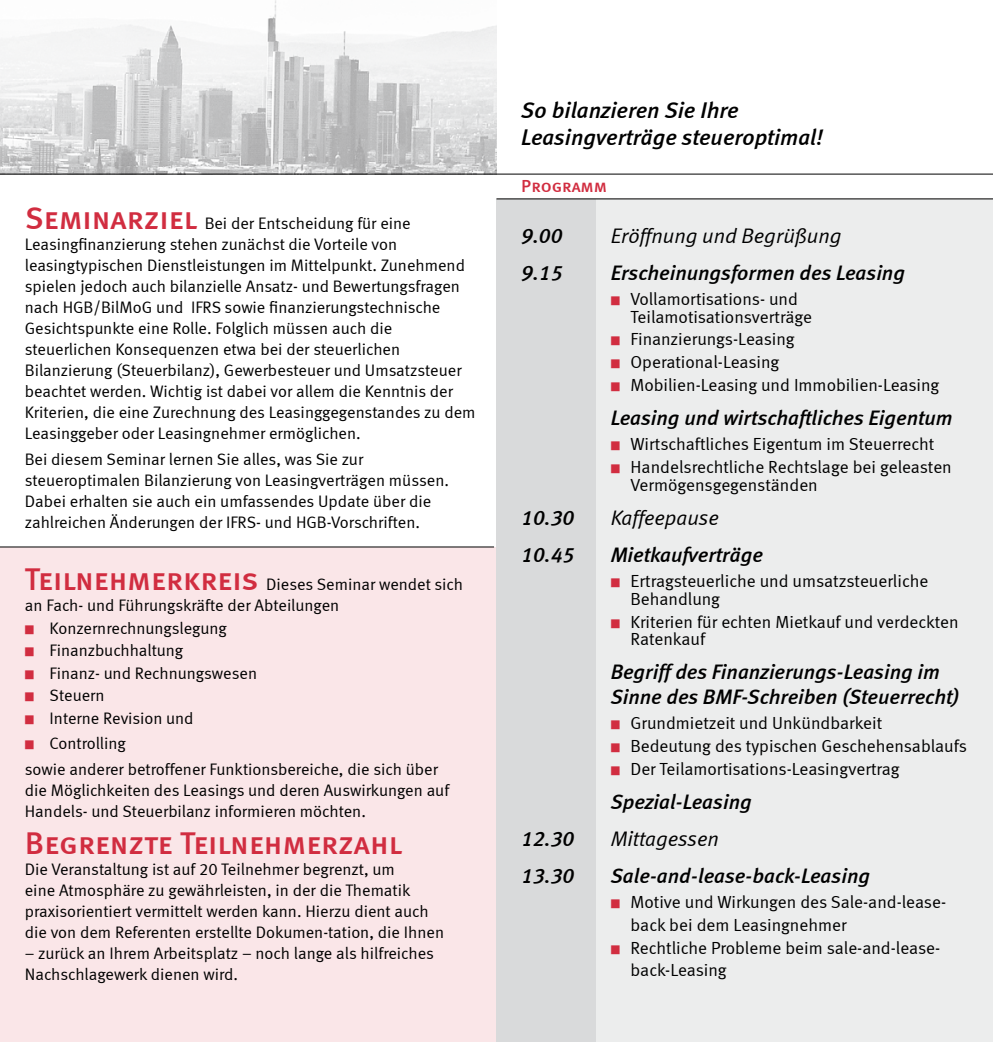
<style>
.page{position:relative;width:993px;height:1042px;background:#fff}
.page>*{position:absolute;margin:0;border:0;box-sizing:border-box;transform-origin:0 0}
.t1{font:31.5px "Meta Medium LF Caps";color:#d12d40}
.t2{font:italic 22.75px/26.2px "Meta Medium LF";color:#000}
.t3{font:italic 21px/24.5px "Meta Medium LF";color:#000}
.t4{font:italic 21px "Meta Normal LF";color:#000}
.t5{font:17.5px/17.5px "Meta Normal";color:#000}
.t6{font:17.5px "Meta Medium LF Caps";color:#d12d40}
.t7{font:16.62px/21px "Meta Normal LF";color:#000}
.s1{font-family:"Meta Medium LF Caps";font-size:31.5px;color:#d12d40}
.s2{color:#d12d40}
</style>
<div class="page">
<div style="left:0;top:547px;width:496px;height:495px;background:#fae6e8"></div>
<img style="left:0;top:0;width:496px;height:174px">
<div style="left:496px;top:198px;width:496px;height:844px;background:#eceded"></div>
<hr style="left:992px;top:198px;width:1px;height:844px;background:#eceded">
<div style="left:496px;top:199px;width:99px;height:843px;background:#d9dadb"></div>
<hr style="left:992px;top:199px;width:1px;height:843px;background:#d9dadb">
<hr style="left:496px;top:198px;width:496px;height:1px;background:#000">
<hr style="left:0;top:174px;width:992px;height:1px;background:#000">
<hr style="left:0;top:546px;width:494px;height:1px;background:#000">
<p class="t7" style="left:25px;top:212px;width:452px"><span class="s1">Seminarziel</span> Bei der Entscheidung für eine Leasingfinanzierung stehen zunächst die Vorteile von leasingtypischen Dienstleistungen im Mittelpunkt. Zunehmend spielen jedoch auch bilanzielle Ansatz- und Bewertungsfragen nach HGB/BilMoG und IFRS sowie finanzierungstechnische Gesichtspunkte eine Rolle. Folglich müssen auch die steuerlichen Konsequenzen etwa bei der steuerlichen Bilanzierung (Steuerbilanz), Gewerbesteuer und Umsatzsteuer beachtet werden. Wichtig ist dabei vor allem die Kenntnis der Kriterien, die eine Zurechnung des Leasinggegenstandes zu dem Leasinggeber oder Leasingnehmer ermöglichen.</p>
<p class="t7" style="left:25px;top:448px;width:425px">Bei diesem Seminar lernen Sie alles, was Sie zur steueroptimalen Bilanzierung von Leasingverträgen müssen.<br>Dabei erhalten sie auch ein umfassendes Update über die zahlreichen Änderungen der IFRS- und HGB-Vorschriften.</p>
<p class="t7" style="left:25px;top:574px;width:439px"><span class="s1">Teilnehmerkreis</span> Dieses Seminar wendet sich an Fach- und Führungskräfte der Abteilungen</p>
<p class="t7" style="left:25px;top:617px;width:203px"><span class="s2">■</span> Konzernrechnungslegung</p>
<p class="t7" style="left:25px;top:640px;width:160px"><span class="s2">■</span> Finanzbuchhaltung</p>
<p class="t7" style="left:25px;top:662px;width:234px"><span class="s2">■</span> Finanz- und Rechnungswesen</p>
<p class="t7" style="left:25px;top:684px;width:81px"><span class="s2">■</span> Steuern</p>
<p class="t7" style="left:25px;top:707px;width:170px"><span class="s2">■</span> Interne Revision und</p>
<p class="t7" style="left:25px;top:730px;width:414px;line-height:25.9px"><span class="s2">■</span> Controlling<br>sowie anderer betroffener Funktionsbereiche, die sich über</p>
<p class="t7" style="left:25px;top:780px;width:426px">die Möglichkeiten des Leasings und deren Auswirkungen auf<br>Handels- und Steuerbilanz informieren möchten.</p>
<h1 class="t1" style="left:25px;top:825px;width:378px">Begrenzte Teilnehmerzahl</h1>
<p class="t7" style="left:25px;top:858px;width:420px">Die Veranstaltung ist auf 20 Teilnehmer begrenzt, um<br>eine Atmosphäre zu gewährleisten, in der die Thematik praxisorientiert vermittelt werden kann. Hierzu dient auch die von dem Referenten erstellte Dokumen-tation, die Ihnen</p>
<p class="t7" style="left:25px;top:942px;width:410px">– zurück an Ihrem Arbeitsplatz – noch lange als hilfreiches<br>Nachschlagewerk dienen wird.</p>
<h2 class="t2" style="left:521px;top:97px;width:303px">So bilanzieren Sie Ihre<br>Leasingverträge steueroptimal!</h2>
<p class="t6" style="left:521px;top:176px;width:87px">Programm</p>
<p class="t3" style="left:521px;top:223px;width:43px">9.00</p>
<p class="t4" style="left:610px;top:223px;width:232px">Eröffnung und Begrüßung</p>
<p class="t3" style="left:521px;top:260px;width:43px">9.15</p>
<p class="t3" style="left:610px;top:260px;width:296px">Erscheinungsformen des Leasing</p>
<p class="t5" style="left:630px;top:290px;width:183px;text-indent:-20px"><span class="s2">■</span> Vollamortisations- und<br>Teilamotisationsverträge</p>
<p class="t5" style="left:610px;top:330px;width:185px"><span class="s2">■</span> Finanzierungs-Leasing</p>
<p class="t5" style="left:610px;top:353px;width:170px"><span class="s2">■</span> Operational-Leasing</p>
<p class="t5" style="left:610px;top:376px;width:330px"><span class="s2">■</span> Mobilien-Leasing und Immobilien-Leasing</p>
<p class="t3" style="left:610px;top:405px;width:343px">Leasing und wirtschaftliches Eigentum</p>
<p class="t5" style="left:610px;top:435px;width:325px"><span class="s2">■</span> Wirtschaftliches Eigentum im Steuerrecht</p>
<p class="t5" style="left:630px;top:458px;width:323px;text-indent:-20px"><span class="s2">■</span> Handelsrechtliche Rechtslage bei geleasten<br>Vermögensgegenständen</p>
<p class="t3" style="left:521px;top:505px;width:54px">10.30</p>
<p class="t4" style="left:610px;top:506px;width:110px">Kaffeepause</p>
<p class="t3" style="left:521px;top:542px;width:54px">10.45</p>
<p class="t3" style="left:610px;top:542px;width:154px">Mietkaufverträge</p>
<p class="t5" style="left:630px;top:572px;width:299px;text-indent:-20px"><span class="s2">■</span> Ertragsteuerliche und umsatzsteuerliche<br>Behandlung</p>
<p class="t5" style="left:630px;top:612px;width:329px;text-indent:-20px"><span class="s2">■</span> Kriterien für echten Mietkauf und verdeckten<br>Ratenkauf</p>
<p class="t3" style="left:610px;top:659px;width:350px">Begriff des Finanzierungs-Leasing im<br>Sinne des BMF-Schreiben (Steuerrecht)</p>
<p class="t5" style="left:610px;top:714px;width:273px"><span class="s2">■</span> Grundmietzeit und Unkündbarkeit</p>
<p class="t5" style="left:610px;top:737px;width:358px"><span class="s2">■</span> Bedeutung des typischen Geschehensablaufs</p>
<p class="t5" style="left:610px;top:760px;width:290px"><span class="s2">■</span> Der Teilamortisations-Leasingvertrag</p>
<p class="t3" style="left:610px;top:789px;width:142px">Spezial-Leasing</p>
<p class="t3" style="left:521px;top:826px;width:54px">12.30</p>
<p class="t4" style="left:610px;top:826px;width:110px">Mittagessen</p>
<p class="t3" style="left:521px;top:863px;width:54px">13.30</p>
<p class="t3" style="left:610px;top:863px;width:261px">Sale-and-lease-back-Leasing</p>
<p class="t5" style="left:630px;top:890px;width:317px;line-height:22.8px;text-indent:-20px"><span class="s2">■</span> Motive und Wirkungen des Sale-and-lease&shy;back bei dem Leasingnehmer</p>
<p class="t5" style="left:630px;top:936px;width:311px;line-height:22.8px;text-indent:-20px"><span class="s2">■</span> Rechtliche Probleme beim sale-and-lease&shy;back-Leasing</p>
</div>
